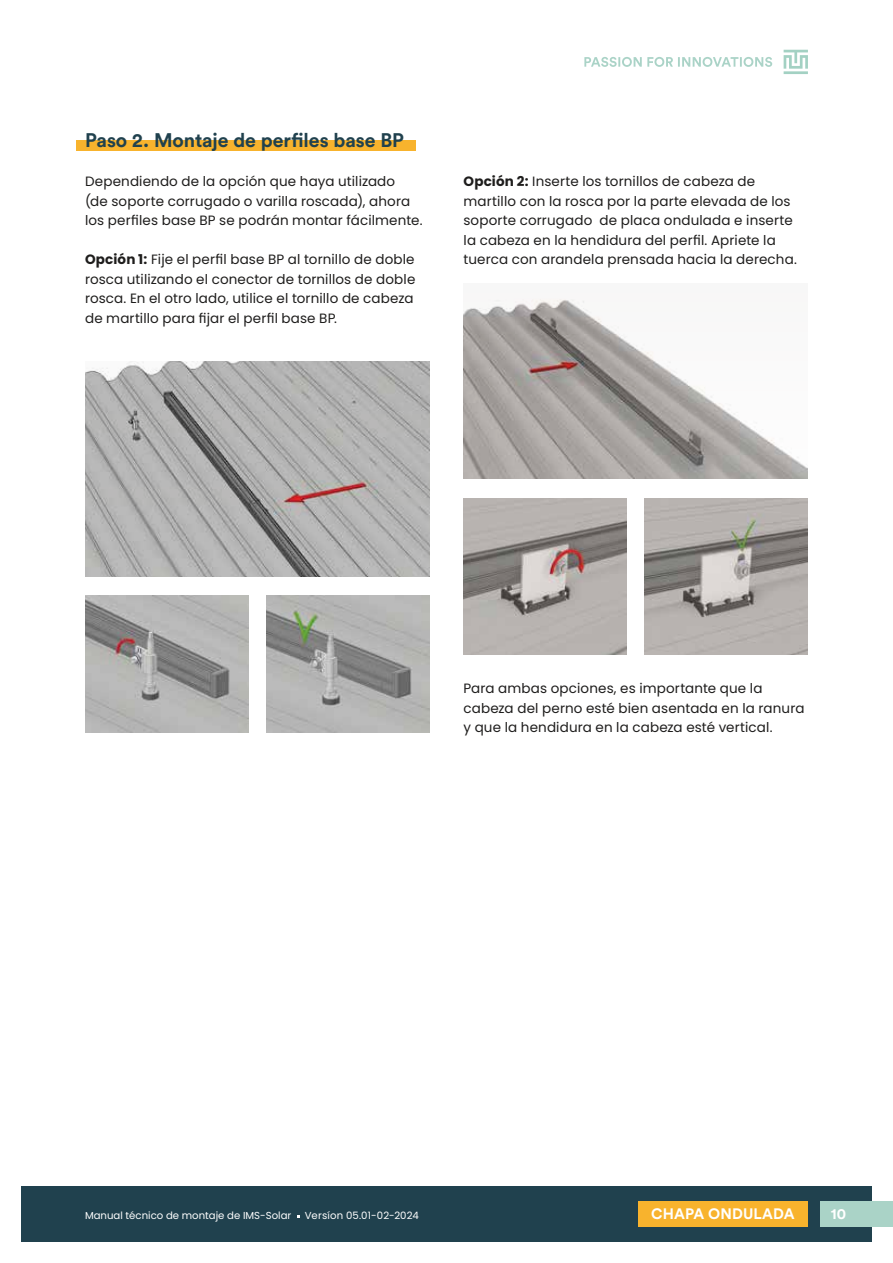
<style>
.page{position:relative;width:893px;height:1263px;background:#fff}
.page>*{position:absolute;margin:0;border:0;box-sizing:border-box;transform-origin:0 0}
.t1{font:700 19.5px "Circular Std";letter-spacing:-.005em;color:#20414e}
.t2{font:700 15px "Circular Std";letter-spacing:.01em;color:#fff}
.t3{font:13.5px/19.5px "Poppins";letter-spacing:.01em;color:#1e1d1c}
.t4{font:10.2px "Poppins";color:#fff}
.s1{font-weight:700}
</style>
<div class="page">
<div style="left:21px;top:1186px;width:851px;height:56px;background:#20414e"></div>
<div style="left:821px;top:1201px;width:72px;height:26px;background:#aad3c7"></div>
<svg style="left:584px;top:57px;width:188px;height:10px"></svg>
<svg style="left:784px;top:50px;width:24px;height:24px"></svg>
<div style="left:638px;top:1201px;width:170px;height:26px;background:#f8b32d"></div>
<div style="left:77px;top:140px;width:339px;height:11px;background:#f8b32d"></div>
<img style="left:85px;top:596px;width:163px;height:136px">
<img style="left:645px;top:498px;width:163px;height:156px">
<img style="left:266px;top:596px;width:163px;height:136px">
<svg style="left:463px;top:299px;width:345px;height:180px"></svg>
<svg style="left:85px;top:362px;width:344px;height:214px;background:#adacac"></svg>
<img style="left:463px;top:498px;width:164px;height:156px">
<h1 class="t1" style="left:85px;top:128px;width:321px">Paso 2. Montaje de perfiles base BP</h1>
<p class="t3" style="left:85px;top:172px;width:339px">Dependiendo de la opción que haya utilizado<br>(de soporte corrugado o varilla roscada), ahora los perfiles base BP se podrán montar fácilmente.</p>
<p class="t3" style="left:85px;top:250px;width:332px"><span class="s1">Opción 1:</span> Fije el perfil base BP al tornillo de doble rosca utilizando el conector de tornillos de doble rosca. En el otro lado, utilice el tornillo de cabeza de martillo para fijar el perfil base BP.</p>
<p class="t3" style="left:463px;top:172px;width:335px"><span class="s1">Opción 2:</span> Inserte los tornillos de cabeza de martillo con la rosca por la parte elevada de los soporte corrugado de placa ondulada e inserte la cabeza en la hendidura del perfil. Apriete la tuerca con arandela prensada hacia la derecha.</p>
<p class="t3" style="left:463px;top:679px;width:342px">Para ambas opciones, es importante que la cabeza del perno esté bien asentada en la ranura y que la hendidura en la cabeza esté vertical.</p>
<p class="t4" style="left:85px;top:1210px;width:208px">Manual técnico de montaje de IMS-Solar</p>
<p class="t4" style="left:305px;top:1210px;width:115px">Versíon 05.01-02-2024</p>
<p class="t2" style="left:651px;top:1204px;width:145px">CHAPA ONDULADA</p>
<p class="t2" style="left:831px;top:1204px;width:17px">10</p>
</div>
